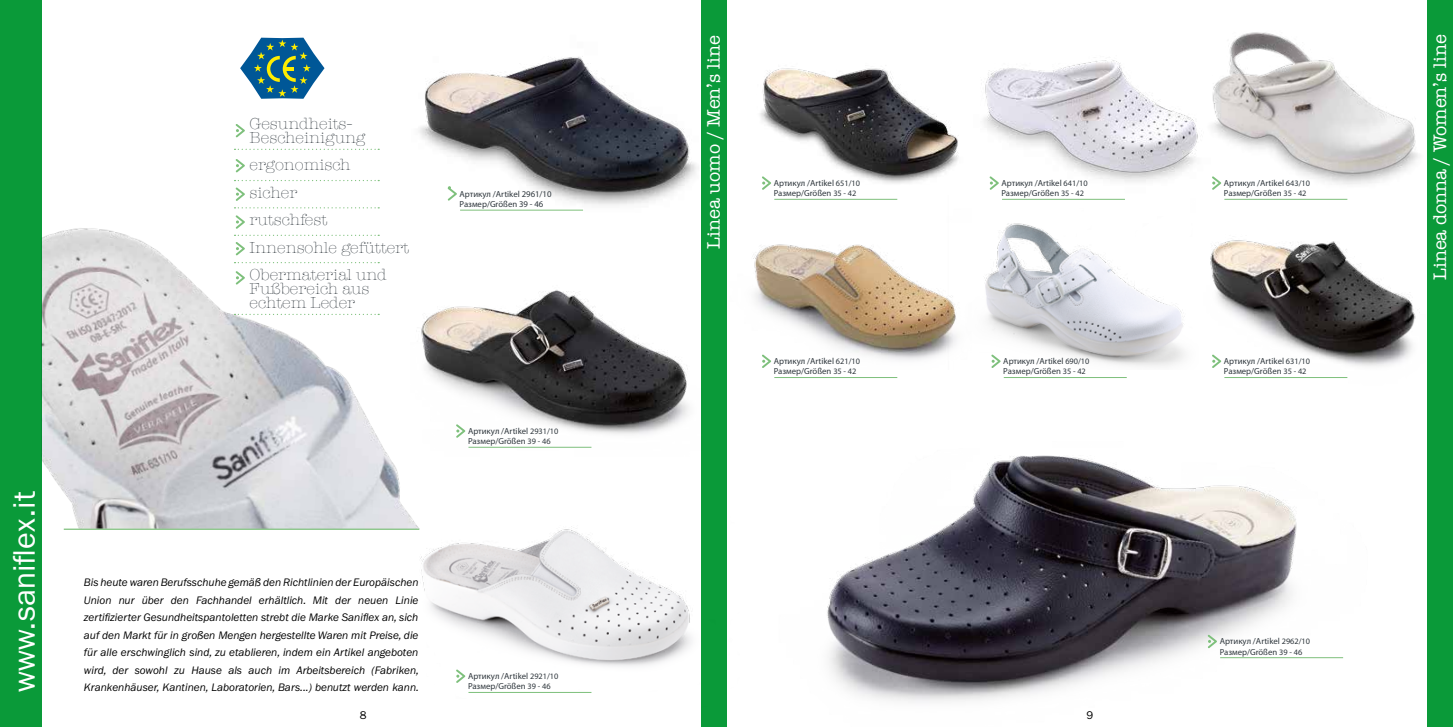
<style>
.page{position:relative;width:1453px;height:727px;background:#fff}
.page>*{position:absolute;margin:0;border:0;box-sizing:border-box;transform-origin:0 0}
.t1{font:31.25px "ITC Franklin Gothic Std";color:#fff}
.t2{font:18.75px "American Typewriter";color:#fff}
.t3{font:300 16.25px/27.5px "American Typewriter";color:#2f373d}
.t4{font:italic 11.25px/17.5px "ITC Franklin Gothic Std";color:#000;text-align:justify}
.t5{font:11.25px "ITC Franklin Gothic Std";color:#000}
.t6{font:8.75px/10.5px "Myriad Pro";color:#2f373d}
.s1{font-size:8.25px}
</style>
<div class="page">
<div style="left:1427px;top:0;width:26px;height:726px;background:#0a9a39"></div>
<img style="left:385px;top:491px;width:342px;height:216px">
<img style="left:827px;top:455px;width:517px;height:247px">
<img style="left:41px;top:196px;width:390px;height:333px">
<img style="left:984px;top:60px;width:161px;height:122px">
<img style="left:760px;top:68px;width:199px;height:116px">
<img style="left:361px;top:56px;width:336px;height:157px">
<img style="left:410px;top:264px;width:279px;height:192px">
<img style="left:726px;top:195px;width:221px;height:174px">
<img style="left:1210px;top:199px;width:206px;height:179px">
<hr style="left:460px;top:210px;width:123px;height:1px;background:#7ec07c">
<svg style="left:448px;top:186px;width:9px;height:14px"></svg>
<hr style="left:468px;top:446px;width:123px;height:1px;background:#7ec07c">
<svg style="left:456px;top:424px;width:9px;height:13px"></svg>
<hr style="left:468px;top:691px;width:123px;height:1px;background:#7ec07c">
<svg style="left:456px;top:669px;width:9px;height:13px"></svg>
<svg style="left:234px;top:149px;width:145px;height:1px"></svg>
<svg style="left:234px;top:180px;width:145px;height:1px"></svg>
<svg style="left:234px;top:207px;width:145px;height:1px"></svg>
<svg style="left:234px;top:235px;width:145px;height:1px"></svg>
<svg style="left:234px;top:262px;width:145px;height:1px"></svg>
<svg style="left:236px;top:124px;width:9px;height:13px"></svg>
<svg style="left:236px;top:159px;width:9px;height:13px"></svg>
<svg style="left:236px;top:187px;width:9px;height:14px"></svg>
<svg style="left:236px;top:215px;width:9px;height:14px"></svg>
<svg style="left:236px;top:242px;width:9px;height:13px"></svg>
<svg style="left:236px;top:271px;width:9px;height:13px"></svg>
<hr style="left:64px;top:528px;width:355px;height:1px;background:#7ec07c">
<div style="left:0;top:0;width:41px;height:726px;background:#0a9a39"></div>
<svg style="left:240px;top:37px;width:85px;height:62px"></svg>
<img style="left:1145px;top:32px;width:273px;height:167px">
<hr style="left:774px;top:199px;width:123px;height:1px;background:#7ec07c">
<svg style="left:762px;top:176px;width:9px;height:14px"></svg>
<svg style="left:989px;top:176px;width:10px;height:14px"></svg>
<hr style="left:1224px;top:199px;width:123px;height:1px;background:#7ec07c">
<svg style="left:1212px;top:176px;width:9px;height:14px"></svg>
<hr style="left:774px;top:377px;width:123px;height:1px;background:#7ec07c">
<svg style="left:762px;top:354px;width:9px;height:14px"></svg>
<hr style="left:1224px;top:377px;width:123px;height:1px;background:#7ec07c">
<svg style="left:1212px;top:354px;width:9px;height:14px"></svg>
<hr style="left:1220px;top:657px;width:123px;height:1px;background:#7ec07c">
<svg style="left:1207px;top:634px;width:10px;height:14px"></svg>
<div style="left:700px;top:0;width:26px;height:726px;background:#0a9a39"></div>
<svg style="left:234px;top:314px;width:145px;height:1px"></svg>
<img style="left:947px;top:195px;width:252px;height:171px">
<hr style="left:1004px;top:377px;width:123px;height:1px;background:#7ec07c">
<svg style="left:991px;top:354px;width:9px;height:14px"></svg>
<h1 class="t1" style="left:6px;top:691px;width:201px;rotate:-90deg">www.saniflex.it</h1>
<h3 class="t3" style="left:250px;top:116px;width:117px;line-height:13.8px">Gesundheits-<br>Bescheinigung</h3>
<h3 class="t3" style="left:250px;top:150px;width:161px">ergonomisch<br>sicher<br>rutschfest<br>Innensohle gefüttert<br>Obermaterial und</h3>
<h3 class="t3" style="left:250px;top:281px;width:121px;line-height:13.8px">Fußbereich aus echtem Leder</h3>
<p class="t6" style="left:460px;top:188px;width:93px">Артикул /Artikel 2961/10<br>Размер/Größen 39 - 46</p>
<p class="t6" style="left:468px;top:425px;width:92px">Артикул /Artikel <span class="s1">2931/10<br></span>Размер/Größen <span class="s1">39 - 46</span></p>
<p class="t4" style="left:84px;top:574px;width:337px">Bis heute waren Berufsschuhe gemäß den Richtlinien der Europäischen Union nur über den Fachhandel erhältlich. Mit der neuen Linie zertifizierter Gesundheitspantoletten strebt die Marke Saniflex an, sich auf den Markt für in großen Mengen hergestellte Waren mit Preise, die für alle erschwinglich sind, zu etablieren, indem ein Artikel angeboten wird, der sowohl zu Hause als auch im Arbeitsbereich (Fabriken, Krankenhäuser, Kantinen, Laboratorien, Bars...) benutzt werden kann.</p>
<p class="t6" style="left:468px;top:670px;width:92px">Артикул /Artikel <span class="s1">2921/10<br></span>Размер/Größen <span class="s1">39 - 46</span></p>
<h2 class="t2" style="left:699px;top:248px;width:214px;rotate:-90deg">Linea uomo / Men’s line</h2>
<h2 class="t2" style="left:1425px;top:280px;width:247px;rotate:-90deg">Linea donna / Women’s line</h2>
<p class="t6" style="left:774px;top:178px;width:88px">Артикул /Artikel <span class="s1">651/10<br></span>Размер/Größen <span class="s1">35 - 42</span></p>
<p class="t6" style="left:1001px;top:178px;width:88px">Артикул /Artikel <span class="s1">641/10<br></span>Размер/Größen <span class="s1">35 - 42</span></p>
<p class="t6" style="left:1224px;top:178px;width:88px">Артикул /Artikel <span class="s1">643/10<br></span>Размер/Größen <span class="s1">35 - 42</span></p>
<p class="t6" style="left:774px;top:356px;width:88px">Артикул /Artikel <span class="s1">621/10<br></span>Размер/Größen <span class="s1">35 - 42</span></p>
<p class="t6" style="left:1224px;top:356px;width:88px">Артикул /Artikel <span class="s1">631/10<br></span>Размер/Größen <span class="s1">35 - 42</span></p>
<p class="t6" style="left:1003px;top:356px;width:88px">Артикул /Artikel <span class="s1">690/10<br></span>Размер/Größen <span class="s1">35 - 42</span></p>
<p class="t6" style="left:1219px;top:636px;width:92px">Артикул /Artikel <span class="s1">2962/10<br></span>Размер/Größen <span class="s1">39 - 46</span></p>
<p class="t5" style="left:360px;top:708px;width:8px">8</p>
<p class="t5" style="left:1086px;top:708px;width:8px">9</p>
</div>
